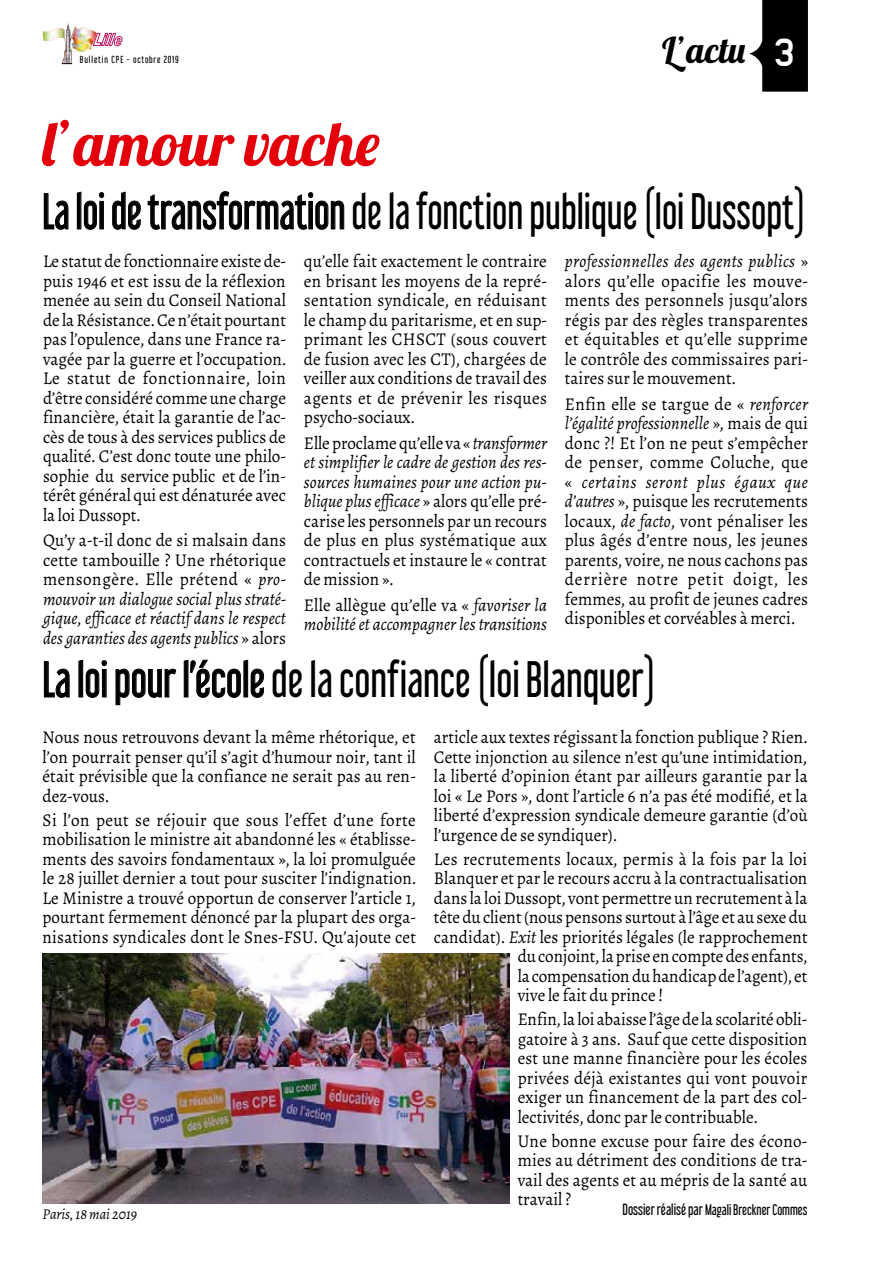
<style>
.page{position:relative;width:893px;height:1263px;background:#fff}
.page>*{position:absolute;margin:0;border:0;box-sizing:border-box;transform-origin:0 0}
.t1{font:61.5px "Lobster 1.4";letter-spacing:.025em;color:#e3000b}
.t2{font:45px "Libel Suit Rg";color:#000;scale:.88 1}
.t3{font:45px "Libel Suit Rg";color:#000;scale:.92 1}
.t4{font:35.85px "Lobster 1.4";color:#000}
.t5{font:18px/19.5px "Alegreya";color:#000;text-align:justify;scale:.95 1}
.t6{font:italic 18px/19.5px "Alegreya";color:#000;text-align:justify;scale:.95 1}
.t7{font:18px "Alegreya";letter-spacing:.02em;color:#000;scale:.95 1}
.t8{font:italic 15px "Alegreya";color:#000;scale:.95 1}
.t9{font:13.5px "Libel Suit Rg";color:#000;scale:.95 1}
.t10{font:9px "Libel Suit Rg";letter-spacing:.095em;color:#000}
.s1{font-family:"Lastwaerkbold";font-size:39px;color:#fff}
.s2{font-style:normal}
.s3{font-style:italic}
.s4{font-size:14.25px}
</style>
<div class="page">
<svg style="left:750px;top:0;width:58px;height:92px"></svg>
<img style="left:42px;top:22px;width:55px;height:42px">
<svg style="left:93px;top:33px;width:29px;height:13px"></svg>
<img style="left:43px;top:954px;width:466px;height:249px">
<svg style="left:44px;top:193px;width:25px;height:37px"></svg>
<svg style="left:76px;top:191px;width:29px;height:39px"></svg>
<svg style="left:112px;top:191px;width:29px;height:39px"></svg>
<svg style="left:147px;top:191px;width:197px;height:39px"></svg>
<svg style="left:44px;top:661px;width:26px;height:37px"></svg>
<svg style="left:78px;top:659px;width:29px;height:39px"></svg>
<svg style="left:115px;top:668px;width:62px;height:37px"></svg>
<svg style="left:183px;top:659px;width:81px;height:39px"></svg>
<p class="t10" style="left:80px;top:53px;width:100px">Bulletin CPE - octobre 2019</p>
<h3 class="t4" style="left:662px;top:27px;width:134px">L’actu <span class="s1">3</span></h3>
<h1 class="t1" style="left:43px;top:104px;width:338px">l’amour vache</h1>
<h2 class="t2" style="left:43px;top:175px;width:869px">La loi de transformation de la fonction publique (loi Dussopt)</h2>
<p class="t5" style="left:43px;top:252px;width:257px">Le statut de fonctionnaire existe de&shy;puis 1946 et est issu de la réflexion menée au sein du Conseil National de la Résistance. Ce n’était pourtant pas l’opulence, dans une France ra&shy;vagée par la guerre et l’occupation.<br>Le statut de fonctionnaire, loin d’être considéré comme une charge financière, était la garantie de l’ac&shy;cès de tous à des services publics de qualité. C’est donc toute une philo&shy;sophie du service public et de l’in&shy;térêt général qui est dénaturée avec la loi Dussopt.</p>
<p class="t6" style="left:43px;top:531px;width:257px"><span class="s2">Qu’y a-t-il donc de si malsain dans cette tambouille ? Une rhétorique mensongère. Elle prétend «</span> pro&shy;mouvoir un dialogue social plus straté&shy;gique, efficace et réactif dans le respect des garanties des agents publics <span class="s2">» alors</span></p>
<p class="t5" style="left:304px;top:252px;width:257px">qu’elle fait exactement le contraire en brisant les moyens de la repré&shy;sentation syndicale, en réduisant le champ du paritarisme, et en sup&shy;primant les CHSCT (sous couvert de fusion avec les CT), chargées de veiller aux conditions de travail des agents et de prévenir les risques psycho-sociaux.</p>
<p class="t5" style="left:304px;top:433px;width:257px">Elle proclame qu’elle va « <span class="s3">transformer et simplifier le cadre de gestion des res&shy;sources humaines pour une action pu&shy;blique plus efficace</span> » alors qu’elle pré&shy;carise les personnels par un recours de plus en plus systématique aux contractuels et instaure le « contrat de mission ».</p>
<p class="t6" style="left:304px;top:595px;width:257px"><span class="s2">Elle allègue qu’elle va «</span> favoriser la mobilité et accompagner les transitions</p>
<p class="t5" style="left:565px;top:252px;width:257px"><span class="s3">professionnelles des agents publics</span> » alors qu’elle opacifie les mouve&shy;ments des personnels jusqu’alors régis par des règles transparentes et équitables et qu’elle supprime le contrôle des commissaires pari&shy;taires sur le mouvement.</p>
<p class="t5" style="left:565px;top:394px;width:257px">Enfin elle se targue de « <span class="s3">renforcer l’égalité professionnelle</span> », mais de qui donc ?! Et l’on ne peut s’empêcher de penser, comme Coluche, que « <span class="s3">certains seront plus égaux que d’autres</span> », puisque les recrutements locaux, <span class="s3">de facto</span>, vont pénaliser les plus âgés d’entre nous, les jeunes parents, voire, ne nous cachons pas derrière notre petit doigt, les femmes, au profit de jeunes cadres disponibles et corvéables à merci.</p>
<h2 class="t3" style="left:43px;top:643px;width:668px">La loi pour l’école de la confiance (loi Blanquer)</h2>
<p class="t5" style="left:43px;top:728px;width:395px">Nous nous retrouvons devant la même rhétorique, et l’on pourrait penser qu’il s’agit d’humour noir, tant il était prévisible que la confiance ne serait pas au ren&shy;dez-vous.</p>
<p class="t5" style="left:43px;top:810px;width:395px">Si l’on peut se réjouir que sous l’effet d’une forte mobilisation le ministre ait abandonné les « établisse&shy;ments des savoirs fondamentaux », la loi promulguée le 28 juillet dernier a tout pour susciter l’indignation.<br>Le Ministre a trouvé opportun de conserver l’article 1, pourtant fermement dénoncé par la plupart des orga&shy;nisations syndicales dont le Snes-FSU. Qu’ajoute cet</p>
<p class="t8" style="left:43px;top:1204px;width:101px">Paris, 18 mai 2019</p>
<p class="t5" style="left:434px;top:728px;width:395px">article aux textes régissant la fonction publique ? Rien.<br>Cette injonction au silence n’est qu’une intimidation, la liberté d’opinion étant par ailleurs garantie par la loi « Le Pors », dont l’article 6 n’a pas été modifié, et la liberté d’expression syndicale demeure garantie (d’où l’urgence de se syndiquer).</p>
<p class="t7" style="left:434px;top:848px;width:395px">Les recrutements locaux, permis à la fois par la loi</p>
<p class="t5" style="left:434px;top:869px;width:395px">Blanquer et par le recours accru à la contractualisation</p>
<p class="t5" style="left:434px;top:888px;width:394px">dans la loi Dussopt, vont permettre un recrutement à la</p>
<p class="t5" style="left:434px;top:908px;width:394px">tête du client (nous pensons surtout à l’âge et au sexe du</p>
<p class="t5" style="left:434px;top:927px;width:395px">candidat). <span class="s3">Exit</span> les priorités légales (le rapprochement</p>
<p class="t5" style="left:518px;top:947px;width:307px">du conjoint, la prise en compte des enfants,</p>
<p class="t5" style="left:518px;top:966px;width:307px">la compensation du handicap de l’agent), et</p>
<p class="t5" style="left:518px;top:986px;width:155px">vive le fait du prince !</p>
<p class="t5" style="left:518px;top:1010px;width:307px">Enfin, la loi abaisse l’âge de la scolarité obli&shy;gatoire à 3 ans. Sauf que cette disposition est une manne financière pour les écoles privées déjà existantes qui vont pouvoir exiger un financement de la part des col&shy;lectivités, donc par le contribuable.</p>
<p class="t5" style="left:518px;top:1131px;width:307px">Une bonne excuse pour faire des écono&shy;mies au détriment des conditions de tra&shy;vail des agents et au mépris de la santé au travail ?</p>
<p class="t9" style="left:623px;top:1198px;width:196px"><span class="s4">Dossier réalisé par</span> Magali Breckner Commes</p>
</div>
